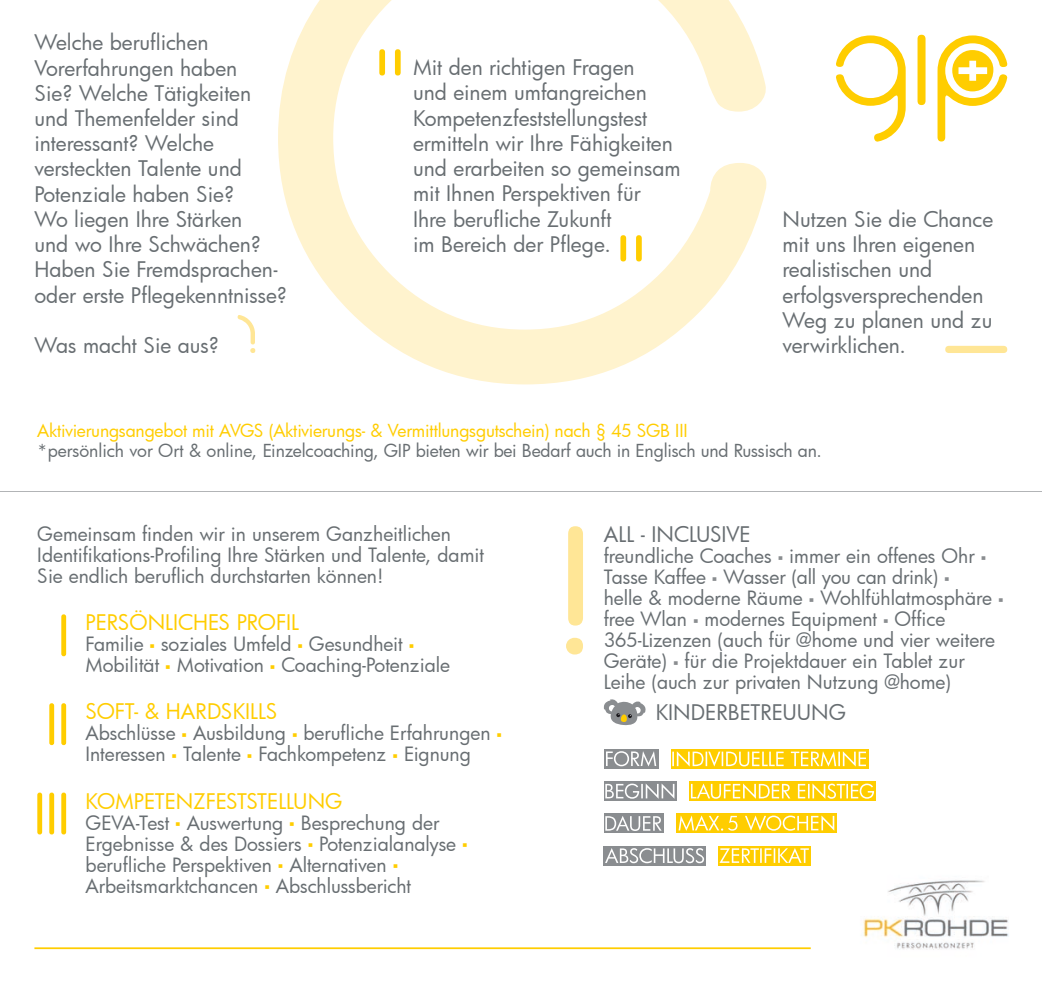
<style>
.page{position:relative;width:1042px;height:983px;background:#fff}
.page>*{position:absolute;margin:0;border:0;box-sizing:border-box;transform-origin:0 0}
.t1{font:21px/25.2px "Futura";letter-spacing:-.005em;color:#686e72}
.t2{font:21px "Futura";color:#ffcd00}
.t3{font:19.25px/21px "Futura";letter-spacing:-.005em;color:#686e72}
.t4{font:17.5px "Futura";letter-spacing:-.01em;color:#686e72}
.t5{font:17.5px "Futura";letter-spacing:-.01em;color:#ffcd00}
</style>
<div class="page">
<svg style="left:603px;top:699px;width:43px;height:26px"></svg>
<svg style="left:836px;top:35px;width:172px;height:107px"></svg>
<svg style="left:677px;top:813px;width:160px;height:19px"></svg>
<svg style="left:678px;top:815px;width:156px;height:15px;background:#ffd93e"></svg>
<img style="left:863px;top:880px;width:146px;height:70px">
<div style="left:718px;top:845px;width:93px;height:20px;background:linear-gradient(to right,#ffcd00,#ffcd00)"></div>
<div style="left:604px;top:845px;width:102px;height:20px;background:#8a8d90"></div>
<div style="left:604px;top:813px;width:59px;height:20px;background:linear-gradient(to right,#8a8d90,#8a8d90)"></div>
<svg style="left:605px;top:815px;width:56px;height:15px"></svg>
<svg style="left:605px;top:848px;width:99px;height:15px"></svg>
<svg style="left:719px;top:847px;width:90px;height:15px"></svg>
<svg style="left:689px;top:781px;width:187px;height:19px"></svg>
<div style="left:671px;top:748px;width:197px;height:20px;background:#ffcd00"></div>
<svg style="left:672px;top:751px;width:194px;height:15px"></svg>
<svg style="left:691px;top:783px;width:183px;height:15px"></svg>
<svg style="left:604px;top:781px;width:73px;height:19px"></svg>
<div style="left:604px;top:748px;width:54px;height:20px;background:#8a8d90"></div>
<svg style="left:606px;top:751px;width:50px;height:15px"></svg>
<svg style="left:605px;top:783px;width:69px;height:15px"></svg>
<hr style="left:34px;top:947px;width:777px;height:1px;background:#ffcd00">
<svg style="left:278px;top:0;width:489px;height:384px"></svg>
<svg style="left:379px;top:49px;width:22px;height:26px"></svg>
<div style="left:49px;top:703px;width:5px;height:42px;background:#ffcd00;border-radius:2px"></div>
<div style="left:61px;top:703px;width:5px;height:42px;background:#ffcd00;border-radius:2px"></div>
<div style="left:37px;top:792px;width:5px;height:42px;background:#ffcd00;border-radius:2px"></div>
<div style="left:49px;top:792px;width:5px;height:42px;background:#ffcd00;border-radius:2px"></div>
<div style="left:61px;top:792px;width:5px;height:42px;background:#ffcd00;border-radius:2px"></div>
<div style="left:61px;top:614px;width:5px;height:42px;background:#ffcd00;border-radius:2px"></div>
<svg style="left:566px;top:526px;width:17px;height:128px"></svg>
<svg style="left:238px;top:315px;width:17px;height:38px"></svg>
<svg style="left:620px;top:235px;width:22px;height:26px"></svg>
<div style="left:945px;top:346px;width:62px;height:7px;background:#ffe696;border-radius:4px"></div>
<hr style="left:0;top:491px;width:1042px;height:1px;background:#b2b4b6">
<p class="t1" style="left:34px;top:30px;width:254px">Welche beruflichen<br>Vorerfahrungen haben<br>Sie? Welche Tätigkeiten und Themenfelder sind interessant? Welche versteckten Talente und<br>Potenziale haben Sie?<br>Wo liegen Ihre Stärken<br>und wo Ihre Schwächen?<br>Haben Sie Fremdsprachen&shy;oder erste Pflegekenntnisse?</p>
<p class="t1" style="left:34px;top:332px;width:186px">Was macht Sie aus?</p>
<p class="t1" style="left:413px;top:54px;width:269px">Mit den richtigen Fragen<br>und einem umfangreichen<br>Kompetenzfeststellungstest ermitteln wir Ihre Fähigkeiten und erarbeiten so gemeinsam mit Ihnen Perspektiven für<br>Ihre berufliche Zukunft<br>im Bereich der Pflege.</p>
<p class="t1" style="left:782px;top:206px;width:212px">Nutzen Sie die Chance mit uns Ihren eigenen realistischen und erfolgsversprechenden<br>Weg zu planen und zu verwirklichen.</p>
<p class="t5" style="left:37px;top:419px;width:652px">Aktivierungsangebot mit AVGS (Aktivierungs- &amp; Vermittlungsgutschein) nach § 45 SGB III</p>
<p class="t4" style="left:37px;top:438px;width:786px">*persönlich vor Ort &amp; online, Einzelcoaching, GIP bieten wir bei Bedarf auch in Englisch und Russisch an.</p>
<p class="t3" style="left:37px;top:522px;width:448px">Gemeinsam finden wir in unserem Ganzheitlichen<br>Identifikations-Profiling Ihre Stärken und Talente, damit<br>Sie endlich beruflich durchstarten können!</p>
<p class="t2" style="left:86px;top:608px;width:215px">PERSÖNLICHES PROFIL</p>
<p class="t3" style="left:86px;top:633px;width:366px">Familie soziales Umfeld Gesundheit<br>Mobilität Motivation Coaching-Potenziale</p>
<p class="t2" style="left:86px;top:697px;width:193px">SOFT- &amp; HARDSKILLS</p>
<p class="t3" style="left:86px;top:722px;width:406px">Abschlüsse Ausbildung berufliche Erfahrungen<br>Interessen Talente Fachkompetenz Eignung</p>
<p class="t2" style="left:86px;top:786px;width:258px">KOMPETENZFESTSTELLUNG</p>
<p class="t3" style="left:86px;top:811px;width:372px">GEVA-Test Auswertung Besprechung der Ergebnisse &amp; des Dossiers Potenzialanalyse berufliche Perspektiven Alternativen Arbeitsmarktchancen Abschlussbericht</p>
<p class="t1" style="left:604px;top:521px;width:148px">ALL - INCLUSIVE</p>
<p class="t3" style="left:604px;top:545px;width:393px">freundliche Coaches immer ein offenes Ohr Tasse Kaffee Wasser (all you can drink)<br>helle &amp; moderne Räume Wohlfühlatmosphäre free Wlan modernes Equipment Office 365-Lizenzen (auch für @home und vier weitere Geräte) für die Projektdauer ein Tablet zur Leihe (auch zur privaten Nutzung @home)</p>
<p class="t1" style="left:656px;top:699px;width:192px">KINDERBETREUUNG</p>
</div>
